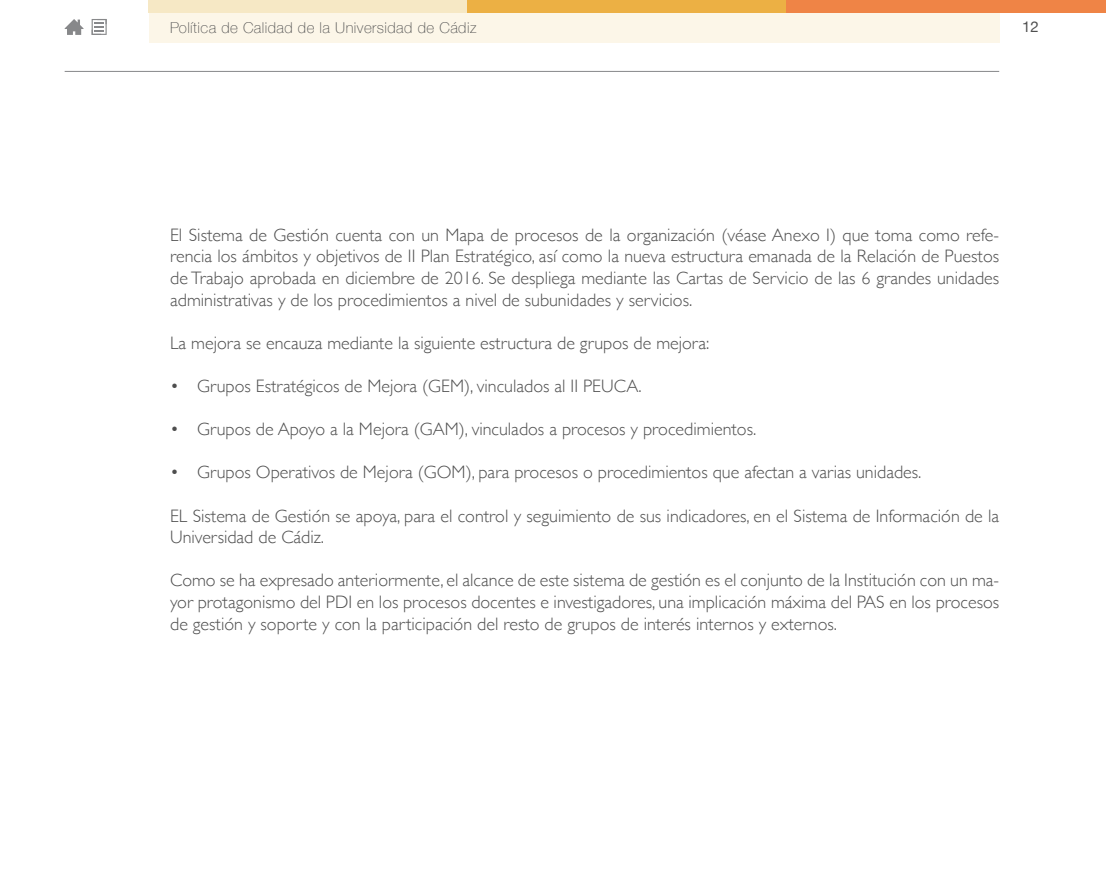
<style>
.page{position:relative;width:1106px;height:893px;background:#fff}
.page>*{position:absolute;margin:0;border:0;box-sizing:border-box;transform-origin:0 0}
.t1{font:300 18px/21.6px "Gill Sans";color:#4f4f4f;text-align:justify}
.t2{font:100 15px "Helvetica Neue";letter-spacing:.03em;color:#4f4f4f}
.t3{font:15px "Helvetica Neue";color:#4f4f4f}
.s1{color:#4e4e4e}
</style>
<div class="page">
<div style="left:149px;top:13px;width:850px;height:30px;background:#fcf6e8"></div>
<div style="left:785px;top:0;width:321px;height:13px;background:#ef8446"></div>
<div style="left:467px;top:0;width:318px;height:13px;background:#ecb044"></div>
<div style="left:149px;top:0;width:318px;height:13px;background:#f6e8c5"></div>
<hr style="left:65px;top:71px;width:934px;height:1px;background:#87888a">
<svg style="left:65px;top:19px;width:19px;height:16px"></svg>
<svg style="left:92px;top:19px;width:15px;height:16px"></svg>
<p class="t2" style="left:170px;top:16px;width:308px">Política de Calidad de la Universidad de Cádiz</p>
<p class="t3" style="left:1022px;top:16px;width:18px">12</p>
<p class="t1" style="left:170px;top:223px;width:830px">El Sistema de Gestión cuenta con un Mapa de procesos de la organización (véase Anexo I) que toma como refe&shy;rencia los ámbitos y objetivos de II Plan Estratégico, así como la nueva estructura emanada de la Relación de Puestos de Trabajo aprobada en diciembre de 2016. Se despliega mediante las Cartas de Servicio de las 6 grandes unidades administrativas y de los procedimientos a nivel de subunidades y servicios.</p>
<p class="t1" style="left:170px;top:331px;width:540px">La mejora se encauza mediante la siguiente estructura de grupos de mejora:</p>
<p class="t1" style="left:170px;top:374px;width:473px"><span class="s1">•</span> Grupos Estratégicos de Mejora (GEM), vinculados al II PEUCA.</p>
<p class="t1" style="left:170px;top:418px;width:587px"><span class="s1">•</span> Grupos de Apoyo a la Mejora (GAM), vinculados a procesos y procedimientos.</p>
<p class="t1" style="left:170px;top:461px;width:752px"><span class="s1">•</span> Grupos Operativos de Mejora (GOM), para procesos o procedimientos que afectan a varias unidades.</p>
<p class="t1" style="left:170px;top:504px;width:830px">EL Sistema de Gestión se apoya, para el control y seguimiento de sus indicadores, en el Sistema de Información de la<br>Universidad de Cádiz.</p>
<p class="t1" style="left:170px;top:569px;width:830px">Como se ha expresado anteriormente, el alcance de este sistema de gestión es el conjunto de la Institución con un ma&shy;yor protagonismo del PDI en los procesos docentes e investigadores, una implicación máxima del PAS en los procesos de gestión y soporte y con la participación del resto de grupos de interés internos y externos.</p>
</div>
